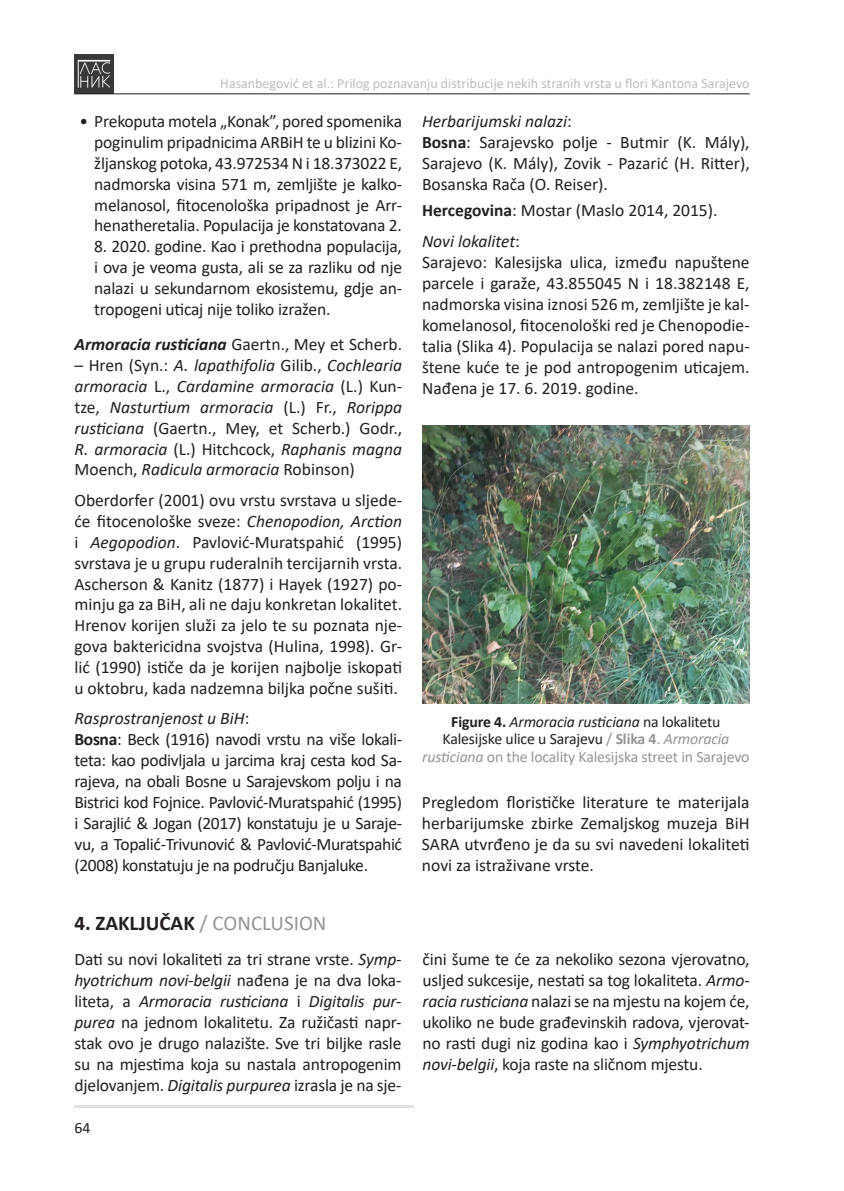
<style>
.page{position:relative;width:844px;height:1191px;background:#fff}
.page>*{position:absolute;margin:0;border:0;box-sizing:border-box;transform-origin:0 0}
.t1{font:700 21px "Calibri";color:#231f20}
.t2{font:17.5px/20.8px "Calibri";letter-spacing:-.01em;color:#231f20;text-align:justify}
.t3{font:italic 17.5px/20.8px "Calibri";color:#231f20;text-align:justify}
.t4{font:15.75px/17.5px "Calibri";letter-spacing:-.01em;color:#939598;text-align:center}
.t5{font:15.75px "Calibri";color:#231f20}
.t6{font:14px "Calibri";color:#bcbdc0}
.s1{font-weight:700;font-style:italic}
.s2{font-style:normal}
.s3{font-style:italic}
.s4{font-weight:700}
.s5{font-weight:400;color:#939598}
.s6{font-weight:700;color:#231f20}
.s7{font-style:italic;color:#231f20}
.s8{color:#231f20}
</style>
<div class="page">
<img style="left:74px;top:55px;width:39px;height:38px">
<hr style="left:74px;top:1105px;width:340px;height:2px;background:#e1e2e4">
<hr style="left:74px;top:93px;width:675px;height:1px;background:#231f20">
<img style="left:422px;top:425px;width:327px;height:278px">
<p class="t6" style="left:220px;top:73px;width:530px">Hasanbegović et al.: Prilog poznavanju distribucije nekih stranih vrsta u flori Kantona Sarajevo</p>
<p class="t2" style="left:94px;top:111px;width:309px;text-indent:-15px">• Prekoputa motela „Konak”, pored spomenika poginulim pripadnicima ARBiH te u blizini Ko&shy;žljanskog potoka, 43.972534 N i 18.373022 E, nadmorska visina 571 m, zemljište je kalko&shy;melanosol, fitocenološka pripadnost je Arr&shy;henatheretalia. Populacija je konstatovana 2.</p>
<p class="t2" style="left:94px;top:236px;width:309px">8. 2020. godine. Kao i prethodna populacija, i ova je veoma gusta, ali se za razliku od nje nalazi u sekundarnom ekosistemu, gdje an&shy;tropogeni uticaj nije toliko izražen.</p>
<p class="t2" style="left:74px;top:334px;width:329px"><span class="s1">Armoracia rusticiana</span> Gaertn., Mey et Scherb.</p>
<p class="t3" style="left:74px;top:354px;width:329px"><span class="s2">– Hren (Syn.:</span> A. lapathifolia <span class="s2">Gilib.,</span> Cochlearia armoracia <span class="s2">L.,</span> Cardamine armoracia <span class="s2">(L.) Kun&shy;tze,</span> Nasturtium armoracia <span class="s2">(L.) Fr.,</span> Rorippa rusticiana <span class="s2">(Gaertn., Mey, et Scherb.) Godr., </span>R. armoracia <span class="s2">(L.) Hitchcock,</span> Raphanis magna <span class="s2">Moench,</span> Radicula armoracia <span class="s2">Robinson)</span></p>
<p class="t2" style="left:74px;top:489px;width:329px">Oberdorfer (2001) ovu vrstu svrstava u sljede&shy;će fitocenološke sveze: <span class="s3">Chenopodion, Arction </span>i <span class="s3">Aegopodion</span>. Pavlović-Muratspahić (1995) svrstava je u grupu ruderalnih tercijarnih vrsta.<br>Ascherson &amp; Kanitz (1877) i Hayek (1927) po&shy;minju ga za BiH, ali ne daju konkretan lokalitet.<br>Hrenov korijen služi za jelo te su poznata nje&shy;gova baktericidna svojstva (Hulina, 1998). Gr&shy;lić (1990) ističe da je korijen najbolje iskopati u oktobru, kada nadzemna biljka počne sušiti.</p>
<p class="t2" style="left:74px;top:708px;width:329px;text-align:left"><span class="s3">Rasprostranjenost u BiH</span>:<br><span class="s4">Bosna</span>: Beck (1916) navodi vrstu na više lokali&shy;teta: kao podivljala u jarcima kraj cesta kod Sa&shy;rajeva, na obali Bosne u Sarajevskom polju i na Bistrici kod Fojnice. Pavlović-Muratspahić (1995) i Sarajlić &amp; Jogan (2017) konstatuju je u Saraje&shy;vu, a Topalić-Trivunović &amp; Pavlović-Muratspahić (2008) konstatuju je na području Banjaluke.</p>
<p class="t1" style="left:74px;top:908px;width:253px">4. ZAKLJUČAK <span class="s5">/ CONCLUSION</span></p>
<p class="t2" style="left:74px;top:948px;width:328px">Dati su novi lokaliteti za tri strane vrste. <span class="s3">Symp&shy;hyotrichum novi-belgii</span> nađena je na dva loka&shy;liteta, a <span class="s3">Armoracia rusticiana</span> i <span class="s3">Digitalis pur&shy;purea</span> na jednom lokalitetu. Za ružičasti napr&shy;stak ovo je drugo nalazište. Sve tri biljke rasle su na mjestima koja su nastala antropogenim djelovanjem. <span class="s3">Digitalis purpurea</span> izrasla je na sje-</p>
<p class="t2" style="left:422px;top:948px;width:328px">čini šume te će za nekoliko sezona vjerovatno, usljed sukcesije, nestati sa tog lokaliteta. <span class="s3">Armo&shy;racia rusticiana</span> nalazi se na mjestu na kojem će, ukoliko ne bude građevinskih radova, vjerovat&shy;no rasti dugi niz godina kao i <span class="s3">Symphyotrichum novi-belgii</span>, koja raste na sličnom mjestu.</p>
<p class="t2" style="left:422px;top:110px;width:329px;text-align:left"><span class="s3">Herbarijumski nalazi</span>:<br><span class="s4">Bosna</span>: Sarajevsko polje - Butmir (K. Mály), Sarajevo (K. Mály), Zovik - Pazarić (H. Ritter), Bosanska Rača (O. Reiser).</p>
<p class="t2" style="left:422px;top:194px;width:297px;line-height:31px"><span class="s4">Hercegovina</span>: Mostar (Maslo 2014, 2015).<br><span class="s3">Novi lokalitet</span>:</p>
<p class="t2" style="left:422px;top:251px;width:329px">Sarajevo: Kalesijska ulica, između napuštene parcele i garaže, 43.855045 N i 18.382148 E, nadmorska visina iznosi 526 m, zemljište je kal&shy;komelanosol, fitocenološki red je Chenopodie&shy;talia (Slika 4). Populacija se nalazi pored napu&shy;štene kuće te je pod antropogenim uticajem.<br>Nađena je 17. 6. 2019. godine.</p>
<p class="t4" style="left:422px;top:712px;width:329px"><span class="s6">Figure 4.</span> <span class="s7">Armoracia rusticiana</span> <span class="s8">na lokalitetu<br>Kalesijske ulice u Sarajevu</span> / <span class="s4">Slika 4</span>. <span class="s3">Armoracia rusticiana</span> on the locality Kalesijska street in Sarajevo</p>
<p class="t2" style="left:422px;top:791px;width:329px">Pregledom florističke literature te materijala herbarijumske zbirke Zemaljskog muzeja BiH SARA utvrđeno je da su svi navedeni lokaliteti novi za istraživane vrste.</p>
<p class="t5" style="left:74px;top:1117px;width:17px">64</p>
</div>
